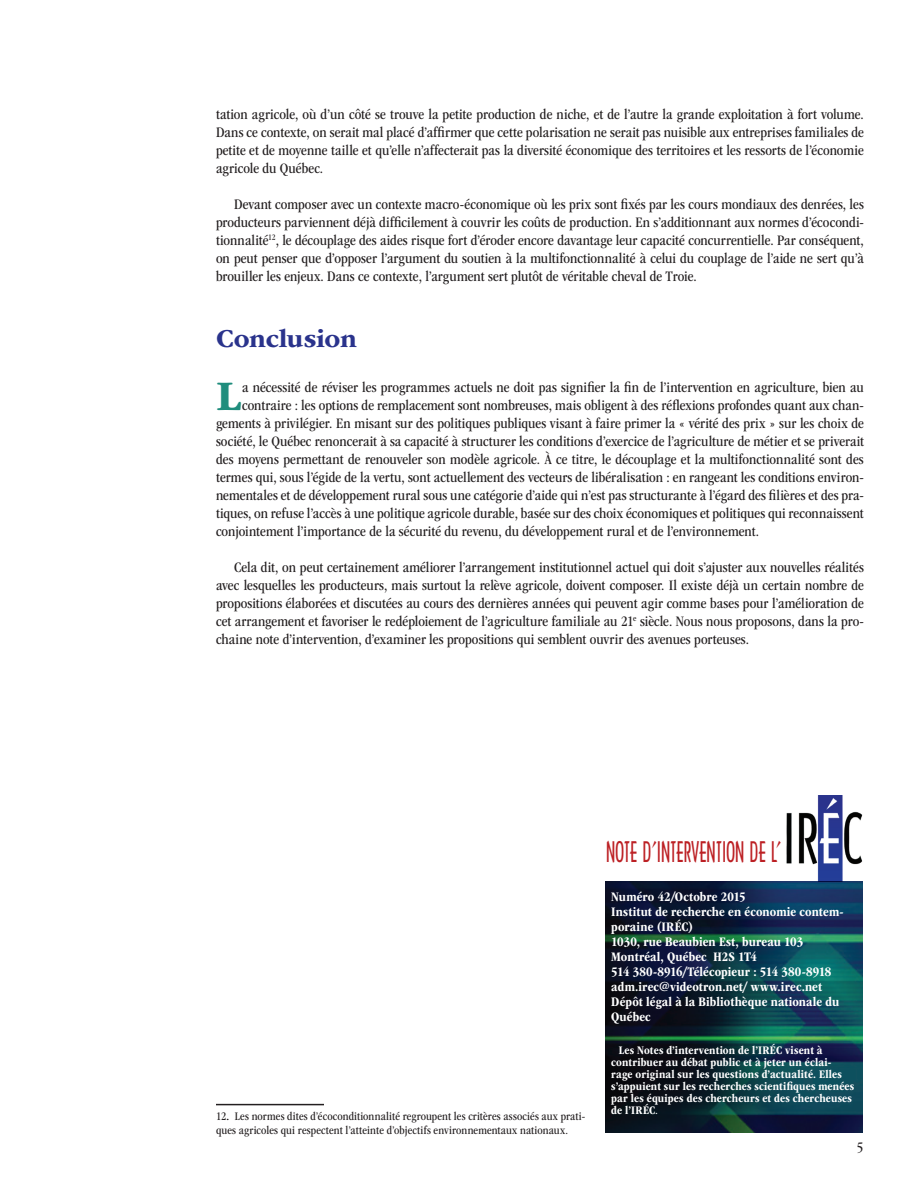
<style>
.page{position:relative;width:918px;height:1188px;background:#fff}
.page>*{position:absolute;margin:0;border:0;box-sizing:border-box;transform-origin:0 0}
.Lettrine{font:700 43.95px "ITC Garamond Std";color:#1f8d7d}
.En-tête{font:27px "Arquitectura";letter-spacing:-.005em;color:#bc2024;scale:.82 1}
.Titre_Ultra{font:700 27px "ITC Garamond Std";letter-spacing:-.01em;color:#2a338c}
.Lettrine-2{font:condensed 15px/18px "ITC Garamond Std";letter-spacing:.005em;color:#231f20;text-align:justify}
.t1{font:700 condensed 13.5px/15px "ITC Garamond Std";letter-spacing:.005em;color:#fff}
.t2{font:700 condensed 12px/12px "ITC Garamond Std";letter-spacing:.01em;color:#fff}
.t3{font:condensed 12px "ITC Garamond Std";letter-spacing:.01em;color:#231f20}
.s1{font-size:9px}
</style>
<div class="page">
<hr style="left:216px;top:1104px;width:108px;height:1px;background:#231f20">
<div style="left:605px;top:823px;width:259px;height:311px;background:#fff;border:2px solid #fff"></div>
<img style="left:606px;top:881px;width:257px;height:252px">
<img style="left:783px;top:796px;width:81px;height:85px">
<p class="Lettrine-2" style="left:216px;top:105px;width:649px">tation agricole, où d’un côté se trouve la petite production de niche, et de l’autre la grande exploitation à fort volume.<br>Dans ce contexte, on serait mal placé d’affirmer que cette polarisation ne serait pas nuisible aux entreprises familiales de petite et de moyenne taille et qu’elle n’affecterait pas la diversité économique des territoires et les ressorts de l’économie agricole du Québec.</p>
<p class="Lettrine-2" style="left:216px;top:195px;width:649px;text-indent:18px">Devant composer avec un contexte macro-économique où les prix sont fixés par les cours mondiaux des denrées, les producteurs parviennent déjà difficilement à couvrir les coûts de production. En s’additionnant aux normes d’écocondi&shy;tionnalité<sup>12</sup>, le découplage des aides risque fort d’éroder encore davantage leur capacité concurrentielle. Par conséquent, on peut penser que d’opposer l’argument du soutien à la multifonctionnalité à celui du couplage de l’aide ne sert qu’à brouiller les enjeux. Dans ce contexte, l’argument sert plutôt de véritable cheval de Troie.</p>
<p class="Titre_Ultra" style="left:216px;top:323px;width:142px">Conclusion</p>
<p class="Lettrine" style="left:216px;top:371px;width:27px">L</p>
<p class="Lettrine-2" style="left:242px;top:378px;width:623px">a nécessité de réviser les programmes actuels ne doit pas signifier la fin de l’intervention en agriculture, bien au</p>
<p class="Lettrine-2" style="left:242px;top:396px;width:623px">contraire : les options de remplacement sont nombreuses, mais obligent à des réflexions profondes quant aux chan-</p>
<p class="Lettrine-2" style="left:216px;top:414px;width:649px">gements à privilégier. En misant sur des politiques publiques visant à faire primer la « vérité des prix » sur les choix de</p>
<p class="Lettrine-2" style="left:216px;top:432px;width:650px">société, le Québec renoncerait à sa capacité à structurer les conditions d’exercice de l’agriculture de métier et se priverait</p>
<p class="Lettrine-2" style="left:216px;top:450px;width:649px">des moyens permettant de renouveler son modèle agricole. À ce titre, le découplage et la multifonctionnalité sont des</p>
<p class="Lettrine-2" style="left:216px;top:468px;width:649px">termes qui, sous l’égide de la vertu, sont actuellement des vecteurs de libéralisation : en rangeant les conditions environ-</p>
<p class="Lettrine-2" style="left:216px;top:486px;width:649px">nementales et de développement rural sous une catégorie d’aide qui n’est pas structurante à l’égard des filières et des pra-</p>
<p class="Lettrine-2" style="left:216px;top:504px;width:649px">tiques, on refuse l’accès à une politique agricole durable, basée sur des choix économiques et politiques qui reconnaissent</p>
<p class="Lettrine-2" style="left:216px;top:522px;width:545px">conjointement l’importance de la sécurité du revenu, du développement rural et de l’environnement.</p>
<p class="Lettrine-2" style="left:216px;top:558px;width:650px;text-indent:18px">Cela dit, on peut certainement améliorer l’arrangement institutionnel actuel qui doit s’ajuster aux nouvelles réalités avec lesquelles les producteurs, mais surtout la relève agricole, doivent composer. Il existe déjà un certain nombre de propositions élaborées et discutées au cours des dernières années qui peuvent agir comme bases pour l’amélioration de cet arrangement et favoriser le redéploiement de l’agriculture familiale au 21<sup>e</sup> siècle. Nous nous proposons, dans la pro&shy;chaine note d’intervention, d’examiner les propositions qui semblent ouvrir des avenues porteuses.</p>
<p class="t3" style="left:227px;top:1109px;width:360px">. Les normes dites d’écoconditionnalité regroupent les critères associés aux prati-</p>
<p class="t3" style="left:216px;top:1124px;width:354px">ques agricoles qui respectent l’atteinte d’objectifs environnementaux nationaux.</p>
<p class="En-tête" style="left:606px;top:835px;width:216px">NOTE D’INTERVENTION DE L’</p>
<p class="t1" style="left:611px;top:889px;width:136px">Numéro 42/Octobre 2015</p>
<p class="t1" style="left:611px;top:904px;width:234px">Institut de recherche en économie contem&shy;poraine (IRÉC)</p>
<p class="t1" style="left:611px;top:934px;width:194px">1030, rue Beaubien Est, bureau 103</p>
<p class="t1" style="left:611px;top:949px;width:230px">Montréal, Québec H2S 1T4<br>514 380-8916/Télécopieur : 514 380-8918 adm.irec@videotron.net/ www.irec.net<br>Dépôt légal à la Bibliothèque nationale du<br>Québec</p>
<p class="t2" style="left:611px;top:1044px;width:245px;text-indent:8px">Les Notes d’intervention de l’IRÉC visent à contribuer au débat public et à jeter un éclai&shy;rage original sur les questions d’actualité. Elles s’appuient sur les recherches scientifiques menées par les équipes des chercheurs et des chercheuses de l’IRÉC<span class="s1">.</span></p>
<p class="Lettrine-2" style="left:857px;top:1138px;width:8px">5</p>
</div>
